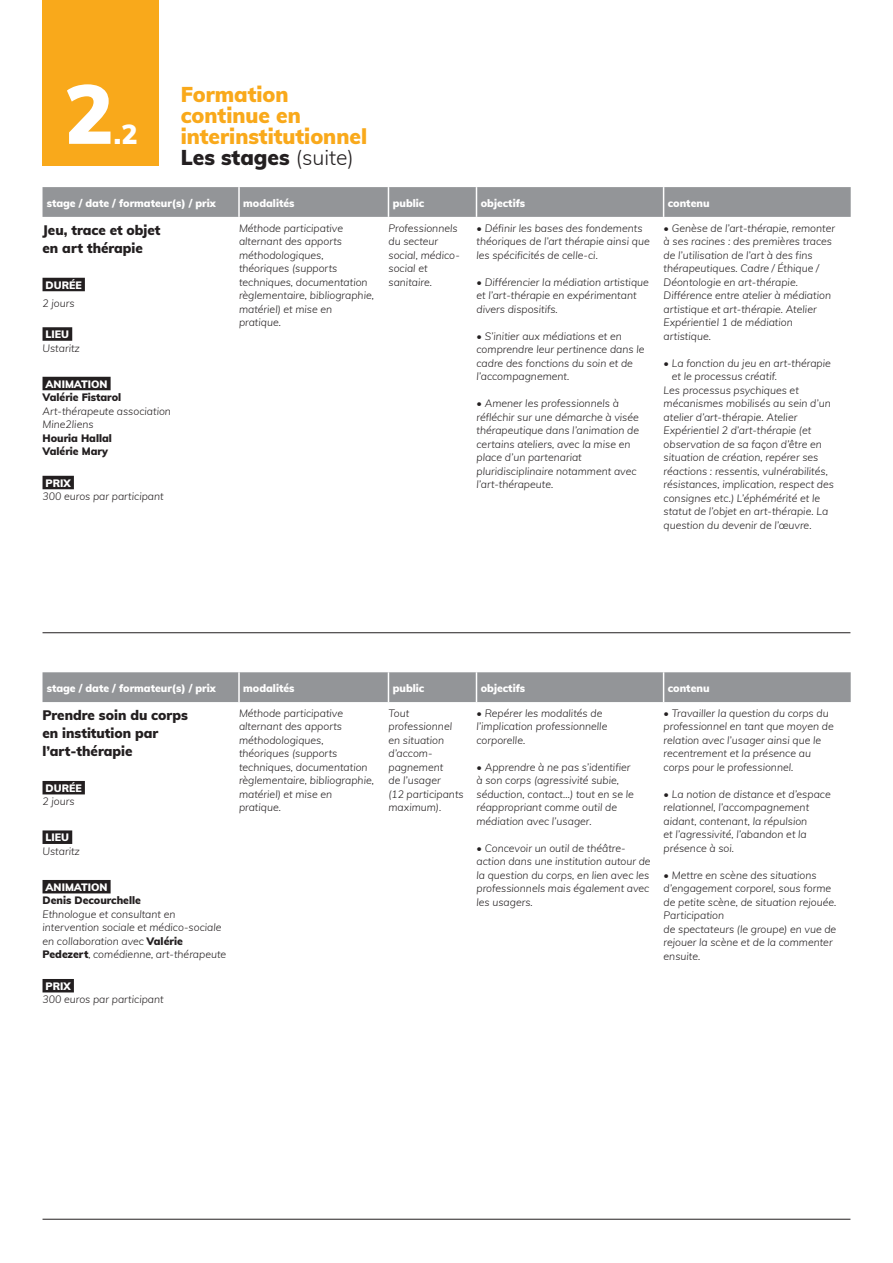
<style>
.page{position:relative;width:893px;height:1263px;background:#fff}
.page>*{position:absolute;margin:0;border:0;box-sizing:border-box;transform-origin:0 0}
.EFD-Titre-moyen{font:900 82.5px "Muli";color:#fff}
.EFD-Titre-moyen-2{font:900 27px "Muli";color:#fff}
.EFD-Titre-moyen-3{font:900 21px/21px "Muli";color:#f9a91b}
.EFD-Titre-moyen-4{font:900 21px "Muli";color:#231f20}
.EFD-Texte-Légende{font:900 13.5px "Muli";color:#231f20}
.EFD-Texte-encadré{font:900 13.5px "Muli";color:#231f20}
.EFD-Texte-Légende-2{font:italic 300 10.5px/13.5px "Muli";color:#231f20}
.EFD-Texte-Légende-3{font:900 10.5px "Muli";color:#fff}
.EFD-Texte-Légende-4{font:900 10.5px "Muli";color:#231f20}
.s1{font-weight:300}
.s2{font-weight:900;font-style:normal}
</style>
<div class="page">
<hr style="left:43px;top:1219px;width:807px;height:1px;background:#231f20">
<hr style="left:43px;top:632px;width:807px;height:1px;background:#231f20">
<div style="left:43px;top:672px;width:808px;height:30px;background:#939598"></div>
<hr style="left:238px;top:672px;width:2px;height:30px;background:#fff">
<hr style="left:388px;top:672px;width:1px;height:30px;background:#fff">
<hr style="left:476px;top:672px;width:1px;height:30px;background:#fff">
<hr style="left:663px;top:672px;width:1px;height:30px;background:#fff">
<div style="left:43px;top:781px;width:42px;height:13px;background:#231f20"></div>
<div style="left:43px;top:830px;width:29px;height:14px;background:#231f20"></div>
<div style="left:43px;top:880px;width:68px;height:13px;background:#231f20"></div>
<div style="left:43px;top:979px;width:31px;height:13px;background:#231f20"></div>
<svg style="left:43px;top:187px;width:808px;height:30px;background:#939598"></svg>
<hr style="left:238px;top:187px;width:2px;height:30px;background:#fff">
<hr style="left:388px;top:187px;width:1px;height:30px;background:#fff">
<hr style="left:476px;top:187px;width:1px;height:30px;background:#fff">
<hr style="left:663px;top:187px;width:1px;height:30px;background:#fff">
<div style="left:43px;top:278px;width:42px;height:13px;background:#231f20"></div>
<div style="left:43px;top:327px;width:29px;height:14px;background:#231f20"></div>
<div style="left:43px;top:377px;width:68px;height:13px;background:#231f20"></div>
<div style="left:43px;top:476px;width:31px;height:13px;background:#231f20"></div>
<div style="left:43px;top:0;width:116px;height:165px;background:#f9a91b"></div>
<p class="EFD-Titre-moyen" style="left:64px;top:53px;width:51px">2</p>
<p class="EFD-Titre-moyen-2" style="left:114px;top:114px;width:25px">.2</p>
<p class="EFD-Titre-moyen-3" style="left:181px;top:83px;width:188px">Formation continue en interinstitutionnel</p>
<p class="EFD-Titre-moyen-4" style="left:181px;top:142px;width:175px">Les stages <span class="s1">(suite)</span></p>
<p class="EFD-Texte-Légende-3" style="left:47px;top:196px;width:170px">stage / date / formateur(s) / prix</p>
<p class="EFD-Texte-Légende-3" style="left:243px;top:196px;width:53px">modalités</p>
<p class="EFD-Texte-Légende-3" style="left:393px;top:196px;width:33px">public</p>
<p class="EFD-Texte-Légende-3" style="left:481px;top:196px;width:46px">objectifs</p>
<p class="EFD-Texte-Légende-3" style="left:668px;top:196px;width:43px">contenu</p>
<p class="EFD-Texte-encadré" style="left:43px;top:220px;width:119px">Jeu, trace et objet</p>
<p class="EFD-Texte-encadré" style="left:43px;top:238px;width:102px">en art thérapie</p>
<p class="EFD-Texte-Légende-3" style="left:46px;top:277px;width:38px">DURÉE</p>
<p class="EFD-Texte-Légende-2" style="left:43px;top:296px;width:34px">2 jours</p>
<p class="EFD-Texte-Légende-3" style="left:46px;top:327px;width:25px">LIEU</p>
<p class="EFD-Texte-Légende-2" style="left:43px;top:341px;width:39px">Ustaritz</p>
<p class="EFD-Texte-Légende-3" style="left:46px;top:376px;width:63px">ANIMATION</p>
<p class="EFD-Texte-Légende-4" style="left:43px;top:390px;width:80px">Valérie Fistarol</p>
<p class="EFD-Texte-Légende-2" style="left:43px;top:404px;width:130px">Art-thérapeute association</p>
<p class="EFD-Texte-Légende-2" style="left:43px;top:417px;width:53px">Mine2liens</p>
<p class="EFD-Texte-Légende-4" style="left:43px;top:430px;width:71px">Houria Hallal</p>
<p class="EFD-Texte-Légende-4" style="left:43px;top:444px;width:67px">Valérie Mary</p>
<p class="EFD-Texte-Légende-3" style="left:46px;top:475px;width:27px">PRIX</p>
<p class="EFD-Texte-Légende-2" style="left:43px;top:489px;width:123px">300 euros par participant</p>
<p class="EFD-Texte-Légende-2" style="left:239px;top:221px;width:137px">Méthode participative alternant des apports méthodologiques, théoriques (supports techniques, documentation règlementaire, bibliographie, matériel) et mise en pratique.</p>
<p class="EFD-Texte-Légende-2" style="left:388px;top:221px;width:73px">Professionnels du secteur social, médico&shy;social et sanitaire.</p>
<p class="EFD-Texte-Légende-2" style="left:476px;top:221px;width:175px">• Définir les bases des fondements théoriques de l’art thérapie ainsi que les spécificités de celle-ci.</p>
<p class="EFD-Texte-Légende-2" style="left:664px;top:221px;width:173px">• Genèse de l’art-thérapie, remonter à ses racines : des premières traces de l’utilisation de l’art à des fins thérapeutiques. Cadre / Éthique /<br>Déontologie en art-thérapie.<br>Différence entre atelier à médiation artistique et art-thérapie. Atelier<br>Expérientiel 1 de médiation artistique.</p>
<p class="EFD-Texte-Légende-2" style="left:672px;top:356px;width:161px;text-indent:-8px">• La fonction du jeu en art-thérapie et le processus créatif.</p>
<p class="EFD-Texte-Légende-2" style="left:664px;top:383px;width:169px">Les processus psychiques et mécanismes mobilisés au sein d’un atelier d’art-thérapie. Atelier Expérientiel 2 d’art-thérapie (et observation de sa façon d’être en</p>
<p class="EFD-Texte-Légende-2" style="left:664px;top:450px;width:166px">situation de création, repérer ses réactions : ressentis, vulnérabilités,</p>
<p class="EFD-Texte-Légende-2" style="left:664px;top:477px;width:172px">résistances, implication, respect des consignes etc.) L’éphémérité et le statut de l’objet en art-thérapie. La question du devenir de l’œuvre.</p>
<p class="EFD-Texte-Légende-2" style="left:476px;top:275px;width:174px">• Différencier la médiation artistique et l’art-thérapie en expérimentant divers dispositifs.</p>
<p class="EFD-Texte-Légende-2" style="left:476px;top:329px;width:169px">• S’initier aux médiations et en comprendre leur pertinence dans le cadre des fonctions du soin et de l’accompagnement.</p>
<p class="EFD-Texte-Légende-2" style="left:476px;top:396px;width:164px">• Amener les professionnels à réfléchir sur une démarche à visée</p>
<p class="EFD-Texte-Légende-2" style="left:476px;top:423px;width:164px">thérapeutique dans l’animation de certains ateliers, avec la mise en place d’un partenariat pluridisciplinaire notamment avec l’art-thérapeute.</p>
<p class="EFD-Texte-Légende-3" style="left:47px;top:681px;width:170px">stage / date / formateur(s) / prix</p>
<p class="EFD-Texte-Légende-3" style="left:243px;top:681px;width:53px">modalités</p>
<p class="EFD-Texte-Légende-3" style="left:393px;top:681px;width:33px">public</p>
<p class="EFD-Texte-Légende-3" style="left:481px;top:681px;width:46px">objectifs</p>
<p class="EFD-Texte-Légende-3" style="left:668px;top:681px;width:43px">contenu</p>
<p class="EFD-Texte-Légende" style="left:43px;top:705px;width:147px">Prendre soin du corps</p>
<p class="EFD-Texte-Légende" style="left:43px;top:723px;width:117px">en institution par</p>
<p class="EFD-Texte-Légende" style="left:43px;top:741px;width:91px">l’art-thérapie</p>
<p class="EFD-Texte-Légende-3" style="left:46px;top:780px;width:38px">DURÉE</p>
<p class="EFD-Texte-Légende-2" style="left:43px;top:794px;width:34px">2 jours</p>
<p class="EFD-Texte-Légende-3" style="left:46px;top:830px;width:25px">LIEU</p>
<p class="EFD-Texte-Légende-2" style="left:43px;top:844px;width:39px">Ustaritz</p>
<p class="EFD-Texte-Légende-3" style="left:46px;top:879px;width:63px">ANIMATION</p>
<p class="EFD-Texte-Légende-4" style="left:43px;top:893px;width:100px">Denis Decourchelle</p>
<p class="EFD-Texte-Légende-2" style="left:43px;top:907px;width:185px">Ethnologue et consultant en intervention sociale et médico-sociale en collaboration avec <span class="s2">Valérie Pedezert</span>, comédienne, art-thérapeute</p>
<p class="EFD-Texte-Légende-3" style="left:46px;top:978px;width:27px">PRIX</p>
<p class="EFD-Texte-Légende-2" style="left:43px;top:992px;width:123px">300 euros par participant</p>
<p class="EFD-Texte-Légende-2" style="left:239px;top:706px;width:137px">Méthode participative alternant des apports méthodologiques, théoriques (supports techniques, documentation règlementaire, bibliographie, matériel) et mise en pratique.</p>
<p class="EFD-Texte-Légende-2" style="left:388px;top:706px;width:65px">Tout professionnel en situation d’accom&shy;pagnement</p>
<p class="EFD-Texte-Légende-2" style="left:476px;top:706px;width:132px">• Repérer les modalités de l’implication professionnelle corporelle.</p>
<p class="EFD-Texte-Légende-2" style="left:476px;top:760px;width:159px">• Apprendre à ne pas s’identifier à son corps (agressivité subie, séduction, contact...) tout en se le réappropriant comme outil de médiation avec l’usager.</p>
<p class="EFD-Texte-Légende-2" style="left:476px;top:841px;width:176px">• Concevoir un outil de théâtre&shy;action dans une institution autour de la question du corps, en lien avec les professionnels mais également avec les usagers.</p>
<p class="EFD-Texte-Légende-2" style="left:664px;top:706px;width:172px">• Travailler la question du corps du professionnel en tant que moyen de relation avec l’usager ainsi que le recentrement et la présence au corps pour le professionnel.</p>
<p class="EFD-Texte-Légende-2" style="left:664px;top:787px;width:169px">• La notion de distance et d’espace relationnel, l’accompagnement aidant, contenant, la répulsion<br>et l’agressivité, l’abandon et la présence à soi.</p>
<p class="EFD-Texte-Légende-2" style="left:664px;top:868px;width:174px">• Mettre en scène des situations d’engagement corporel, sous forme de petite scène, de situation rejouée.<br>Participation<br>de spectateurs (le groupe) en vue de rejouer la scène et de la commenter ensuite.</p>
<p class="EFD-Texte-Légende-2" style="left:388px;top:773px;width:54px">de l’usager</p>
<p class="EFD-Texte-Légende-2" style="left:388px;top:787px;width:77px">(12 participants maximum).</p>
</div>
